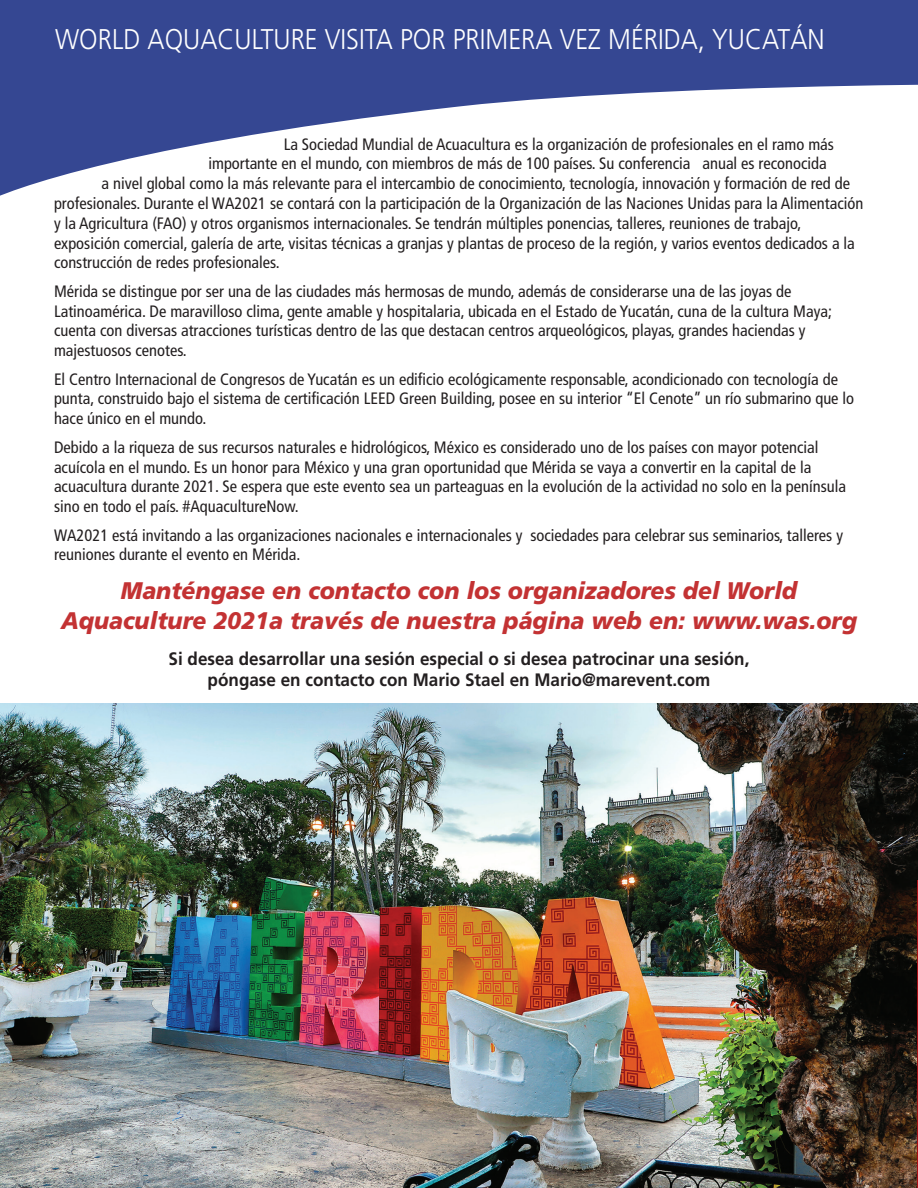
<style>
.page{position:relative;width:918px;height:1188px;background:#fff}
.page>*{position:absolute;margin:0;border:0;box-sizing:border-box;transform-origin:0 0}
.t1{font:300 28.5px "Frutiger";color:#fff;scale:.9 1}
.t2{font:italic 900 24px/30px "Frutiger";color:#c33233;text-align:center;scale:.95 1}
.t3{font:700 18px/21.6px "Frutiger";color:#231f20;text-align:center;scale:.95 1}
.t4{font:condensed 16.5px/19.8px "Frutiger";color:#231f20}
</style>
<div class="page">
<svg style="left:0;top:0;width:918px;height:196px;fill:#354792"></svg>
<img style="left:0;top:703px;width:918px;height:485px">
<hr style="left:917px;top:880px;width:1px;height:308px;background:#a90b12">
<h1 class="t1" style="left:55px;top:23px;width:857px">WORLD AQUACULTURE VISITA POR PRIMERA VEZ MÉRIDA, YUCATÁN</h1>
<p class="t4" style="left:284px;top:134px;width:552px">La Sociedad Mundial de Acuacultura es la organización de profesionales en el ramo más</p>
<p class="t4" style="left:208px;top:154px;width:620px">importante en el mundo, con miembros de más de 100 países. Su conferencia anual es reconocida</p>
<p class="t4" style="left:102px;top:174px;width:750px">a nivel global como la más relevante para el intercambio de conocimiento, tecnología, innovación y formación de red de</p>
<p class="t4" style="left:54px;top:193px;width:811px">profesionales. Durante el WA2021 se contará con la participación de la Organización de las Naciones Unidas para la Alimentación</p>
<p class="t4" style="left:54px;top:213px;width:749px">y la Agricultura (FAO) y otros organismos internacionales. Se tendrán múltiples ponencias, talleres, reuniones de trabajo,</p>
<p class="t4" style="left:54px;top:233px;width:802px">exposición comercial, galería de arte, visitas técnicas a granjas y plantas de proceso de la región, y varios eventos dedicados a la</p>
<p class="t4" style="left:54px;top:253px;width:227px">construcción de redes profesionales.</p>
<p class="t4" style="left:54px;top:281px;width:780px">Mérida se distingue por ser una de las ciudades más hermosas de mundo, además de considerarse una de las joyas de Latinoamérica. De maravilloso clima, gente amable y hospitalaria, ubicada en el Estado de Yucatán, cuna de la cultura Maya; cuenta con diversas atracciones turísticas dentro de las que destacan centros arqueológicos, playas, grandes haciendas y majestuosos cenotes.</p>
<p class="t4" style="left:54px;top:369px;width:802px">El Centro Internacional de Congresos de Yucatán es un edificio ecológicamente responsable, acondicionado con tecnología de punta, construido bajo el sistema de certificación LEED Green Building, posee en su interior “El Cenote” un río submarino que lo hace único en el mundo.</p>
<p class="t4" style="left:54px;top:437px;width:794px">Debido a la riqueza de sus recursos naturales e hidrológicos, México es considerado uno de los países con mayor potencial acuícola en el mundo. Es un honor para México y una gran oportunidad que Mérida se vaya a convertir en la capital de la acuacultura durante 2021. Se espera que este evento sea un parteaguas en la evolución de la actividad no solo en la península sino en todo el país. #AquacultureNow.</p>
<p class="t4" style="left:54px;top:525px;width:791px">WA2021 está invitando a las organizaciones nacionales e internacionales y sociedades para celebrar sus seminarios, talleres y reuniones durante el evento en Mérida.</p>
<h2 class="t2" style="left:61px;top:575px;width:839px">Manténgase en contacto con los organizadores del World<br>Aquaculture 2021a través de nuestra página web en: www.was.org</h2>
<p class="t3" style="left:169px;top:648px;width:613px">Si desea desarrollar una sesión especial o si desea patrocinar una sesión, póngase en contacto con Mario Stael en Mario@marevent.com</p>
</div>
